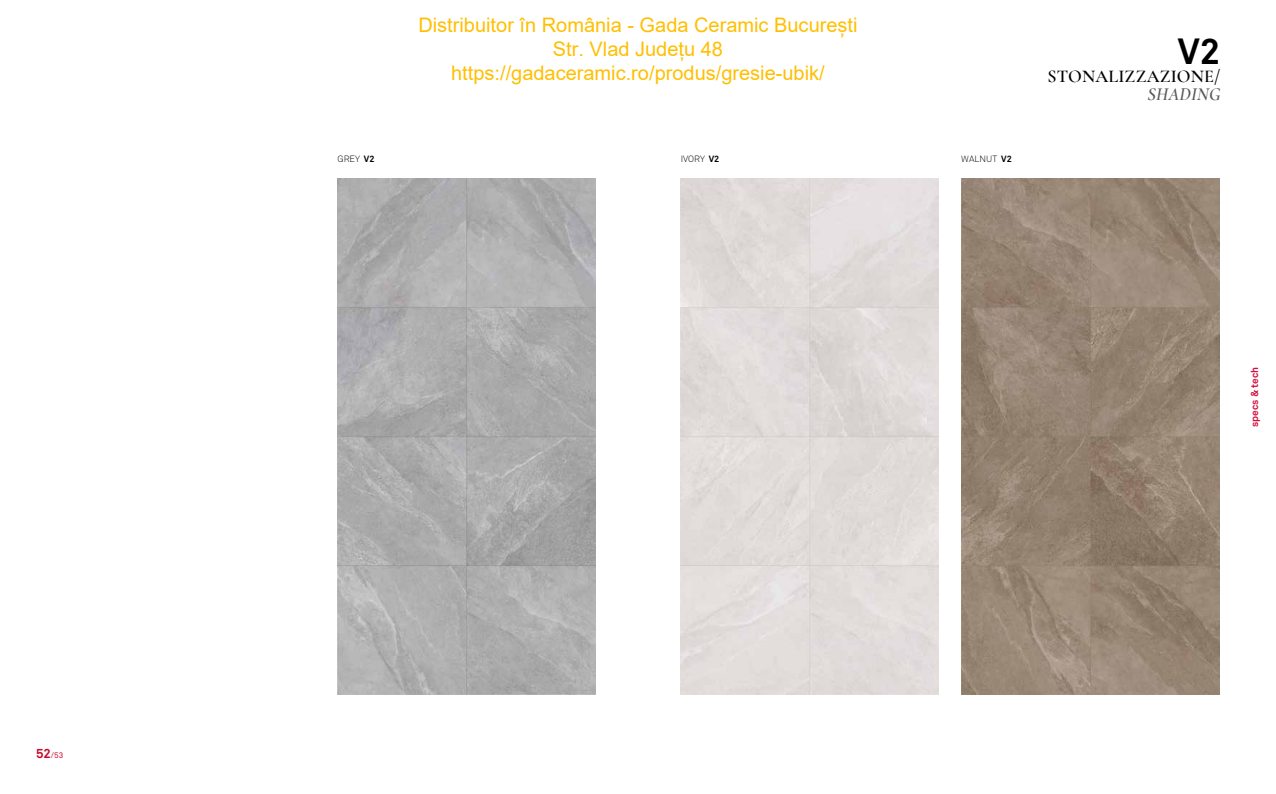
<style>
.page{position:relative;width:1276px;height:794px;background:#fff}
.page>*{position:absolute;margin:0;border:0;box-sizing:border-box;transform-origin:0 0}
.t1{font:700 36px "Akkurat Std";color:#000}
.t2{font:20px/24px "Arial";color:#ffbf00;text-align:center}
.t3{font:600 18px "Cormorant Garamond";letter-spacing:.01em;color:#000}
.t4{font:italic 600 18px "Cormorant Garamond";letter-spacing:.01em;color:#5a5754}
.t5{font:700 10px "Akkurat Std";color:#d50d3d}
.t6{font:300 9px "Akkurat Std";letter-spacing:.01em;color:#000}
.t7{font:8px "Akkurat Std";color:#ca082c}
.s1{font-weight:700;font-size:13px}
.s2{font-weight:700}
</style>
<div class="page">
<img style="left:961px;top:179px;width:258px;height:515px">
<img style="left:337px;top:179px;width:258px;height:515px">
<p class="t7" style="left:36px;top:750px;width:29px"><span class="s1">52</span>/53</p>
<p class="t2" style="left:418px;top:13px;width:441px">Distribuitor în România - Gada Ceramic București<br>Str. Vlad Județu 48 https://gadaceramic.ro/produs/gresie-ubik/</p>
<p class="t6" style="left:337px;top:153px;width:39px">GREY <span class="s2">V2</span></p>
<p class="t6" style="left:680px;top:153px;width:40px">IVORY <span class="s2">V2</span></p>
<p class="t6" style="left:961px;top:153px;width:52px">WALNUT <span class="s2">V2</span></p>
<h1 class="t1" style="left:1177px;top:29px;width:44px">V2</h1>
<p class="t3" style="left:1047px;top:65px;width:175px">STONALIZZAZIONE/</p>
<p class="t4" style="left:1147px;top:84px;width:74px">SHADING</p>
<p class="t5" style="left:1248px;top:427px;width:61px;rotate:-90deg">specs &amp; tech</p>
</div>
